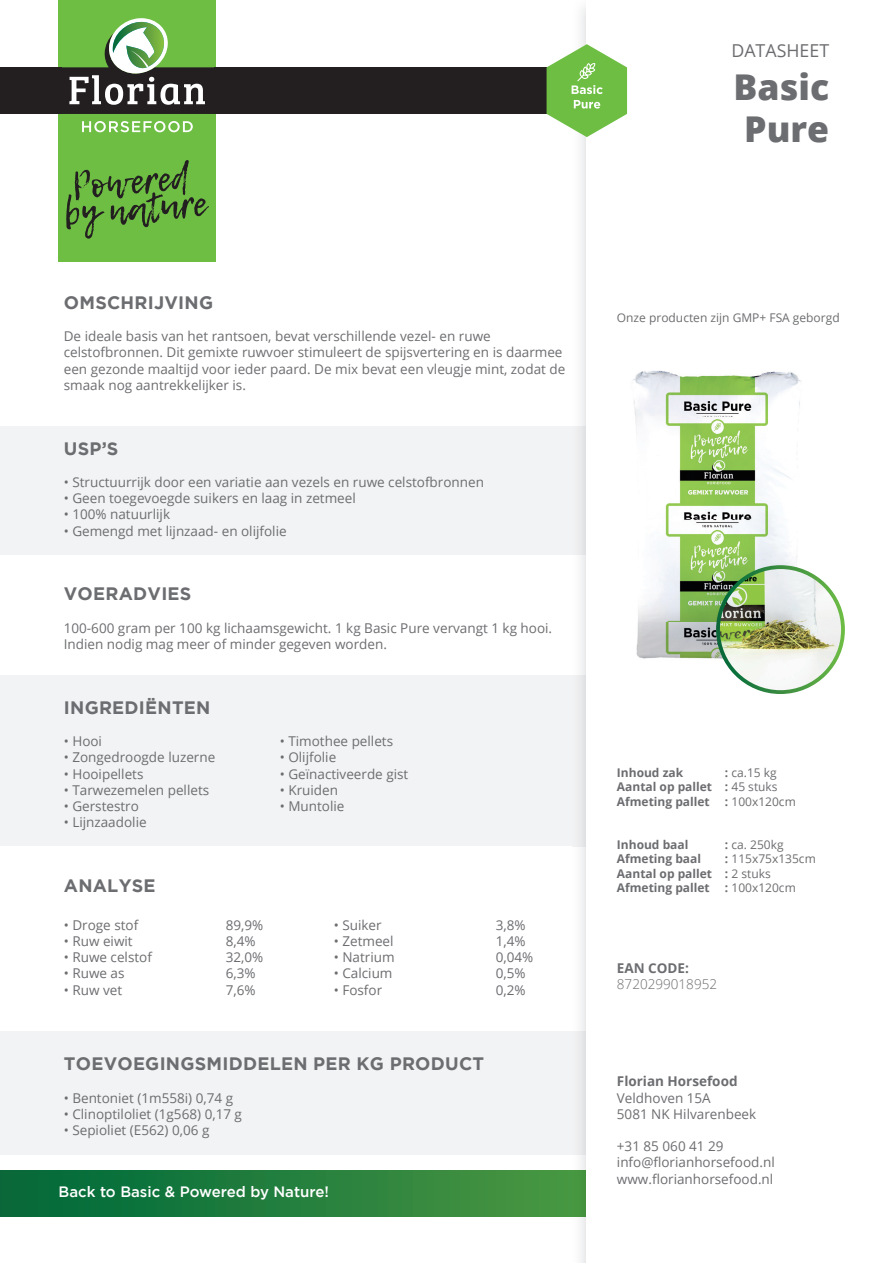
<style>
.page{position:relative;width:893px;height:1263px;background:#fff}
.page>*{position:absolute;margin:0;border:0;box-sizing:border-box;transform-origin:0 0}
.t1{font:800 35.55px/42.6px "Open Sans";color:#6c6d70;text-align:center}
.t2{font:700 18px "Gotham";letter-spacing:.015em;color:#6c6d70}
.t3{font:17.85px "Open Sans";color:#6c6d70}
.t4{font:500 15px "Gotham";color:#fff}
.t5{font:13.5px/16.2px "Open Sans";color:#6c6d70}
.t6{font:700 13.5px "Open Sans";color:#6c6d70}
.t7{font:300 13.5px "Open Sans";color:#6c6d70}
.t8{font:700 12px/14.4px "Open Sans";color:#6c6d70;text-align:justify}
.t9{font:12px "Open Sans";color:#6c6d70}
.s1{font-weight:400}
.s2{font-weight:700}
</style>
<div class="page">
<div style="left:59px;top:0;width:157px;height:261px;background:#6ebe44"></div>
<svg style="left:66px;top:160px;width:143px;height:79px"></svg>
<svg style="left:62px;top:18px;width:152px;height:96px"></svg>
<svg style="left:82px;top:121px;width:111px;height:11px"></svg>
<div style="left:0;top:67px;width:62px;height:47px;background:#231f20"></div>
<div style="left:214px;top:67px;width:679px;height:47px;background:#231f20"></div>
<div style="left:0;top:1170px;width:572px;height:47px;background:linear-gradient(to right,#006739,#499742)"></div>
<div style="left:0;top:426px;width:893px;height:129px;background:#f2f3f4"></div>
<div style="left:0;top:675px;width:893px;height:171px;background:#f2f3f4"></div>
<div style="left:0;top:1031px;width:893px;height:124px;background:#f2f3f4"></div>
<img style="left:572px;top:7px;width:15px;height:1256px">
<img style="left:572px;top:1170px;width:15px;height:47px">
<img style="left:572px;top:426px;width:15px;height:129px">
<div style="left:587px;top:0;width:306px;height:1263px;background:#fff"></div>
<svg style="left:547px;top:44px;width:80px;height:93px"></svg>
<img style="left:633px;top:370px;width:168px;height:289px">
<img style="left:716px;top:565px;width:129px;height:129px">
<h3 class="t3" style="left:731px;top:38px;width:99px">DATASHEET</h3>
<h1 class="t1" style="left:733px;top:64px;width:97px">Basic<br>Pure</h1>
<h2 class="t2" style="left:64px;top:292px;width:151px">OMSCHRIJVING</h2>
<p class="t5" style="left:64px;top:328px;width:503px">De ideale basis van het rantsoen, bevat verschillende vezel- en ruwe celstofbronnen. Dit gemixte ruwvoer stimuleert de spijsvertering en is daarmee een gezonde maaltijd voor ieder paard. De mix bevat een vleugje mint, zodat de smaak nog aantrekkelijker is.</p>
<h2 class="t2" style="left:64px;top:438px;width:56px">USP’S</h2>
<p class="t5" style="left:64px;top:474px;width:422px">• Structuurrijk door een variatie aan vezels en ruwe celstofbronnen</p>
<p class="t5" style="left:64px;top:490px;width:294px">• Geen toegevoegde suikers en laag in zetmeel</p>
<p class="t5" style="left:64px;top:506px;width:108px">• 100% natuurlijk</p>
<p class="t5" style="left:64px;top:522px;width:224px">• Gemengd met lijnzaad- en olijfolie</p>
<h2 class="t2" style="left:64px;top:583px;width:129px">VOERADVIES</h2>
<p class="t5" style="left:64px;top:619px;width:490px">100-600 gram per 100 kg lichaamsgewicht. 1 kg Basic Pure vervangt 1 kg hooi.<br>Indien nodig mag meer of minder gegeven worden.</p>
<h2 class="t2" style="left:64px;top:697px;width:148px">INGREDIËNTEN</h2>
<p class="t5" style="left:64px;top:733px;width:40px">• Hooi</p>
<p class="t5" style="left:280px;top:733px;width:115px">• Timothee pellets</p>
<p class="t5" style="left:64px;top:749px;width:153px">• Zongedroogde luzerne</p>
<p class="t5" style="left:280px;top:749px;width:58px">• Olijfolie</p>
<p class="t5" style="left:64px;top:765px;width:81px">• Hooipellets</p>
<p class="t5" style="left:280px;top:765px;width:130px">• Geïnactiveerde gist</p>
<p class="t5" style="left:64px;top:781px;width:147px">• Tarwezemelen pellets</p>
<p class="t5" style="left:280px;top:781px;width:60px">• Kruiden</p>
<p class="t5" style="left:64px;top:798px;width:77px">• Gerstestro</p>
<p class="t5" style="left:280px;top:798px;width:66px">• Muntolie</p>
<p class="t5" style="left:64px;top:814px;width:84px">• Lijnzaadolie</p>
<h2 class="t2" style="left:64px;top:875px;width:93px">ANALYSE</h2>
<p class="t5" style="left:64px;top:916px;width:76px">• Droge stof</p>
<p class="t5" style="left:226px;top:916px;width:39px">89,9%</p>
<p class="t5" style="left:334px;top:916px;width:49px">• Suiker</p>
<p class="t5" style="left:496px;top:916px;width:31px">3,8%</p>
<p class="t5" style="left:64px;top:933px;width:70px">• Ruw eiwit</p>
<p class="t5" style="left:226px;top:933px;width:31px">8,4%</p>
<p class="t5" style="left:334px;top:933px;width:61px">• Zetmeel</p>
<p class="t5" style="left:496px;top:933px;width:31px">1,4%</p>
<p class="t5" style="left:64px;top:949px;width:90px">• Ruwe celstof</p>
<p class="t5" style="left:226px;top:949px;width:39px">32,0%</p>
<p class="t5" style="left:334px;top:949px;width:62px">• Natrium</p>
<p class="t5" style="left:496px;top:949px;width:39px">0,04%</p>
<p class="t5" style="left:64px;top:965px;width:62px">• Ruwe as</p>
<p class="t5" style="left:226px;top:965px;width:31px">6,3%</p>
<p class="t5" style="left:334px;top:965px;width:60px">• Calcium</p>
<p class="t5" style="left:496px;top:965px;width:31px">0,5%</p>
<p class="t5" style="left:64px;top:981px;width:60px">• Ruw vet</p>
<p class="t5" style="left:226px;top:981px;width:31px">7,6%</p>
<p class="t5" style="left:334px;top:981px;width:50px">• Fosfor</p>
<p class="t5" style="left:496px;top:981px;width:31px">0,2%</p>
<h2 class="t2" style="left:64px;top:1053px;width:422px">TOEVOEGINGSMIDDELEN PER KG PRODUCT</h2>
<p class="t5" style="left:64px;top:1089px;width:171px">• Bentoniet (1m558i) 0,74 g</p>
<p class="t5" style="left:64px;top:1105px;width:180px">• Clinoptiloliet (1g568) 0,17 g</p>
<p class="t5" style="left:64px;top:1122px;width:147px">• Sepioliet (E562) 0,06 g</p>
<p class="t4" style="left:59px;top:1183px;width:272px">Back to Basic &amp; Powered by Nature!</p>
<p class="t9" style="left:617px;top:309px;width:224px">Onze producten zijn GMP+ FSA geborgd</p>
<p class="t8" style="left:617px;top:765px;width:162px;text-indent:108px">: <span class="s1">ca.15 kg </span>Aantal op pallet : <span class="s1">45 stuks </span>Afmeting pallet</p>
<p class="t8" style="left:617px;top:765px;width:68px">Inhoud zak</p>
<p class="t9" style="left:725px;top:793px;width:72px"><span class="s2">:</span> 100x120cm</p>
<p class="t8" style="left:617px;top:837px;width:73px">Inhoud baal</p>
<p class="t9" style="left:725px;top:836px;width:60px"><span class="s2">:</span> ca. 250kg</p>
<p class="t8" style="left:617px;top:851px;width:86px">Afmeting baal</p>
<p class="t8" style="left:617px;top:851px;width:200px;text-align:left;text-indent:108px">: <span class="s1">115x75x135cm<br></span>Aantal op pallet : <span class="s1">2 stuks<br></span>Afmeting pallet</p>
<p class="t9" style="left:725px;top:879px;width:72px"><span class="s2">:</span> 100x120cm</p>
<p class="t6" style="left:617px;top:958px;width:74px">EAN CODE:</p>
<p class="t7" style="left:617px;top:975px;width:102px">8720299018952</p>
<p class="t6" style="left:617px;top:1072px;width:122px">Florian Horsefood</p>
<p class="t5" style="left:617px;top:1089px;width:141px">Veldhoven 15A<br>5081 NK Hilvarenbeek</p>
<p class="t5" style="left:617px;top:1138px;width:159px">+31 85 060 41 29 info@florianhorsefood.nl www.florianhorsefood.nl</p>
</div>
